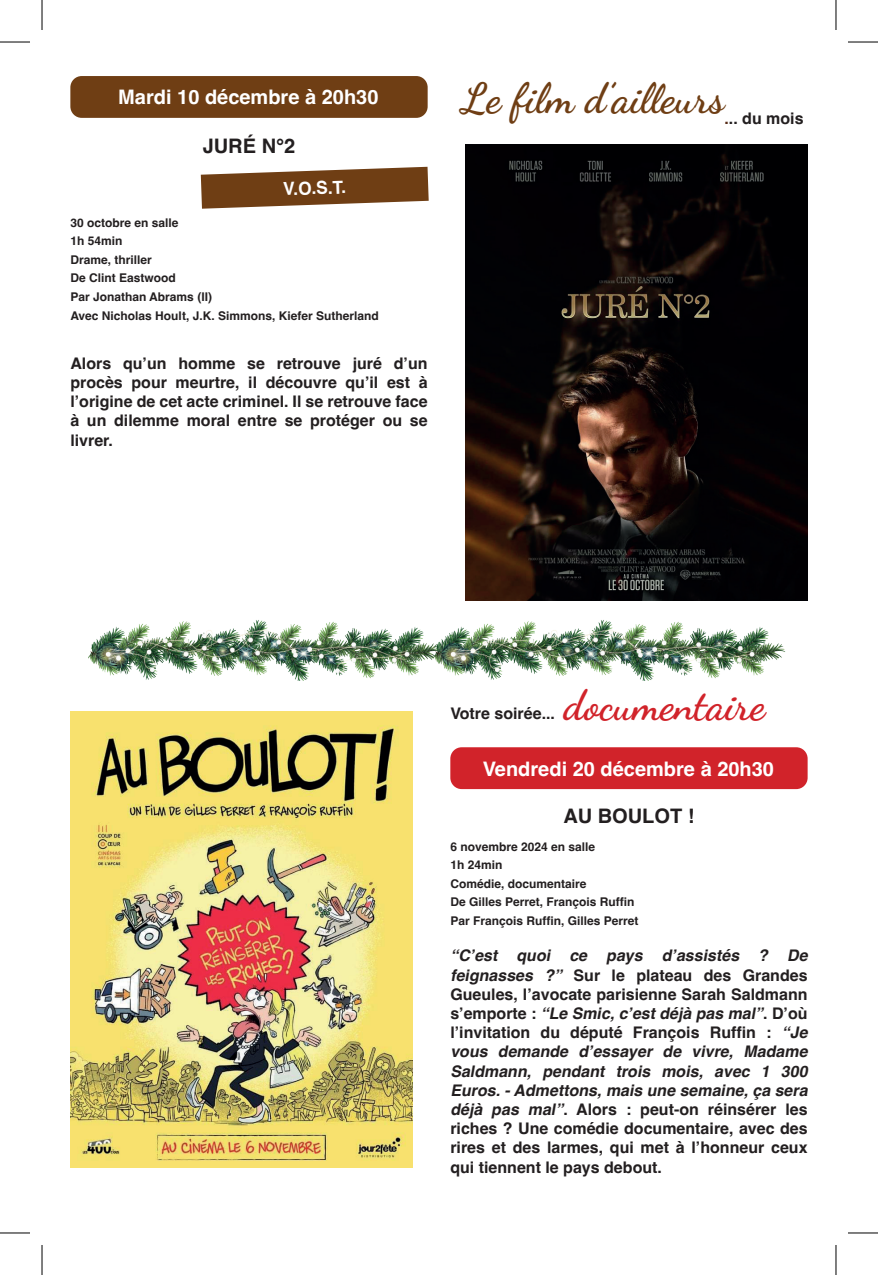
<style>
.page{position:relative;width:878px;height:1275px;background:#fff}
.page>*{position:absolute;margin:0;border:0;box-sizing:border-box;transform-origin:0 0}
.t1{font:700 42px "Dancing Script";color:#6f3e14}
.t2{font:700 42px "Dancing Script";color:#d1232a}
.t3{font:700 20px "Helvetica";color:#fff}
.t4{font:700 20px "Helvetica";color:#231f20}
.t5{font:700 18px "Helvetica";color:#fff;scale:.96 1}
.t6{font:700 16px/19.2px "Helvetica";color:#231f20;text-align:justify}
.t7{font:700 12px/18.6px "Helvetica";color:#231f20}
.s1{color:#582c18}
.s2{font-style:italic}
</style>
<div class="page">
<div style="left:70px;top:76px;width:358px;height:42px;background:#6f3e14;border-radius:11px"></div>
<img style="left:465px;top:144px;width:342px;height:457px">
<svg style="left:201px;top:167px;width:228px;height:42px"></svg>
<div style="left:450px;top:747px;width:357px;height:42px;background:#d1232a;border-radius:11px"></div>
<img style="left:70px;top:711px;width:343px;height:456px">
<img style="left:88px;top:620px;width:345px;height:60px">
<img style="left:433px;top:620px;width:353px;height:60px">
<hr style="left:0;top:42px;width:30px;height:1px;background:#000">
<hr style="left:848px;top:42px;width:30px;height:1px;background:#000">
<hr style="left:0;top:1232px;width:30px;height:1px;background:#000">
<hr style="left:848px;top:1232px;width:30px;height:1px;background:#000">
<hr style="left:42px;top:0;width:1px;height:30px;background:#000">
<hr style="left:42px;top:1245px;width:1px;height:30px;background:#000">
<hr style="left:835px;top:0;width:1px;height:30px;background:#000">
<hr style="left:835px;top:1245px;width:1px;height:30px;background:#000">
<p class="t3" style="left:118px;top:85px;width:262px">Mardi 10 décembre à 20h30</p>
<p class="t4" style="left:203px;top:134px;width:94px">JURÉ N°2</p>
<p class="t5" style="left:283px;top:178px;width:67px;rotate:-2deg">V.O.S.T.</p>
<p class="t7" style="left:70px;top:215px;width:310px">30 octobre en salle<br>1h 54min<br>Drame, thriller<br>De Clint Eastwood<br>Par Jonathan Abrams (II)<br>Avec Nicholas Hoult, J.K. Simmons, Kiefer Sutherland</p>
<p class="t6" style="left:70px;top:355px;width:359px">Alors qu’un homme se retrouve juré d’un procès pour meurtre, il découvre qu’il est à l’origine de cet acte criminel. Il se retrouve face à un dilemme moral entre se protéger ou se livrer.</p>
<h1 class="t1" style="left:462px;top:72px;width:264px">Le film d’ailleurs</h1>
<p class="t6" style="left:724px;top:110px;width:81px"><span class="s1">.</span>.. du mois</p>
<h1 class="t2" style="left:564px;top:679px;width:203px">documentaire</h1>
<p class="t3" style="left:483px;top:756px;width:293px">Vendredi 20 décembre à 20h30</p>
<p class="t6" style="left:450px;top:706px;width:106px">Votre soirée...</p>
<p class="t4" style="left:563px;top:803px;width:133px">AU BOULOT !</p>
<p class="t7" style="left:450px;top:838px;width:190px">6 novembre 2024 en salle<br>1h 24min<br>Comédie, documentaire<br>De Gilles Perret, François Ruffin<br>Par François Ruffin, Gilles Perret</p>
<p class="t6" style="left:450px;top:948px;width:363px;text-align:left"><span class="s2">“C’est quoi ce pays d’assistés ? De feignasses ?”</span> Sur le plateau des Grandes Gueules, l’avocate parisienne Sarah Saldmann s ’ e m p o rt e : <span class="s2">“Le Smic,c’estdéjà pas mal”</span>. D ’ o ù l’invitation du député François Ruffin : <span class="s2">“Je vous demande d’essayer de vivre, Madame Saldmann, pendant trois mois, avec 1 300<br>Euros.-Admettons,mais une semaine,ça sera déjà pas mal”</span>. Alors : peut-on réinsérer les riches ? Une comédie documentaire, avec des rires et des larmes, qui met à l’honneur ceux qui tiennent le pays debout.</p>
</div>
